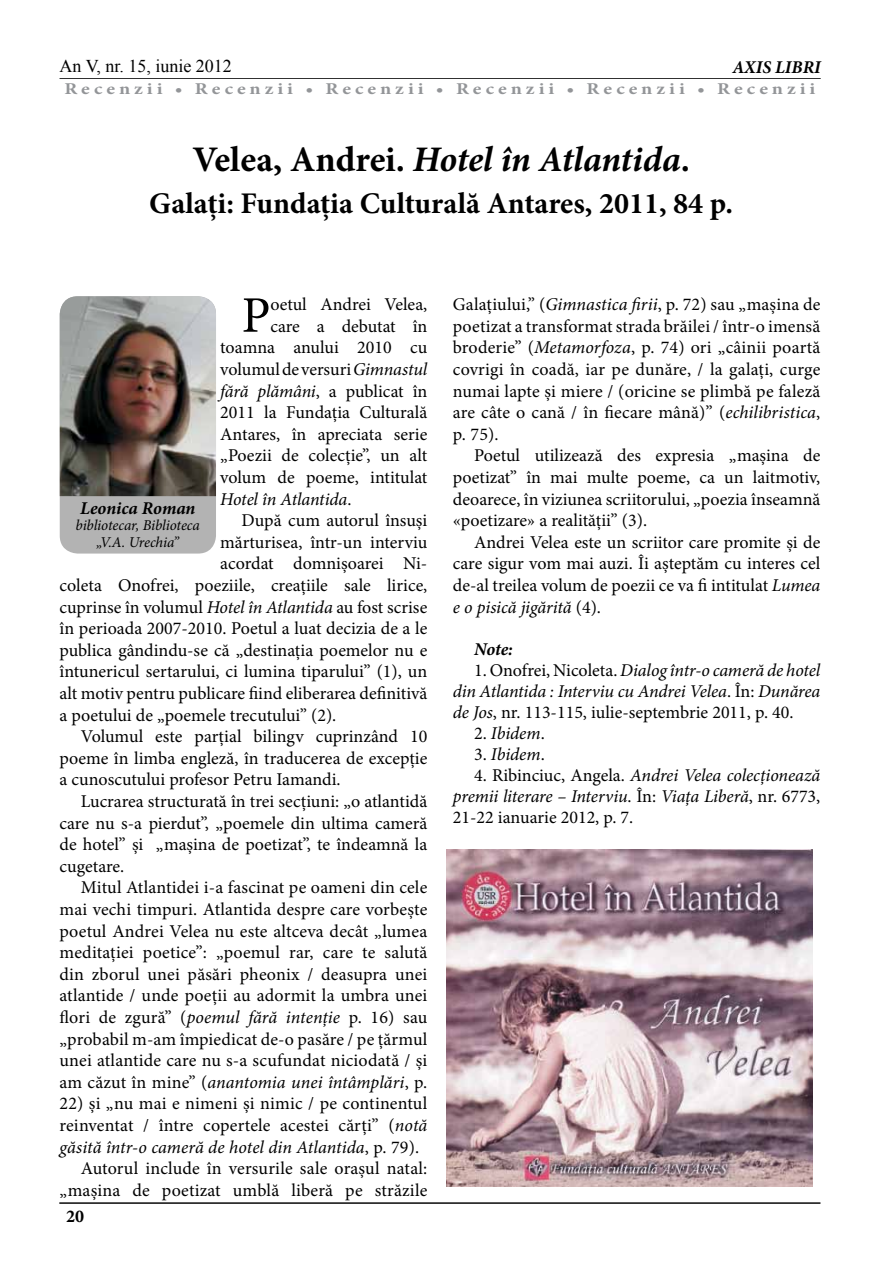
<style>
.page{position:relative;width:893px;height:1263px;background:#fff}
.page>*{position:absolute;margin:0;border:0;box-sizing:border-box;transform-origin:0 0}
.t1{font:51.3px "Minion Pro";color:#000}
.t2{font:italic 700 36px "Minion Pro";letter-spacing:-.005em;color:#000}
.t3{font:700 30px "Minion Pro";color:#000}
.t4{font:18px/21.6px "Minion Pro";color:#000;text-align:justify}
.t5{font:italic 18px/21px "Minion Pro";letter-spacing:-.005em;color:#000;text-align:justify}
.t6{font:italic 700 18px "Minion Pro";color:#000}
.t7{font:18px "Times New Roman";color:#000}
.t8{font:700 18px "Minion Pro";color:#000}
.t9{font:700 16.5px "Minion Pro";letter-spacing:.2em;color:#939598;scale:1.2 1}
.t10{font:italic 15px/16.5px "Minion Pro";letter-spacing:-.01em;color:#000;text-align:center}
.s1{font-style:normal}
.s2{font-style:italic}
</style>
<div class="page">
<hr style="left:60px;top:78px;width:761px;height:1px;background:#000">
<hr style="left:59px;top:1202px;width:761px;height:2px;background:#000">
<img style="left:446px;top:849px;width:366px;height:338px">
<div style="left:60px;top:296px;width:156px;height:258px;background:#b3b3b3;border-radius:18px"></div>
<img style="left:60px;top:296px;width:156px;height:200px">
<p class="t7" style="left:60px;top:54px;width:174px">An V, nr. 15, iunie 2012</p>
<p class="t6" style="left:732px;top:54px;width:90px">AXIS LIBRI</p>
<p class="t9" style="left:64px;top:77px;width:627px">Recenzii • Recenzii • Recenzii • Recenzii • Recenzii • Recenzii</p>
<h2 class="t2" style="left:192px;top:134px;width:499px"><span class="s1">Velea, Andrei.</span> Hotel în Atlantida<span class="s1">.</span></h2>
<h3 class="t3" style="left:149px;top:182px;width:585px">Galaţi: Fundaţia Culturală Antares, 2011, 84 p.</h3>
<h1 class="t1" style="left:242px;top:281px;width:30px">P</h1>
<p class="t4" style="left:270px;top:294px;width:158px">oetul Andrei Velea,</p>
<p class="t4" style="left:270px;top:315px;width:158px">care a debutat în</p>
<p class="t4" style="left:220px;top:337px;width:209px">toamna anului 2010 cu</p>
<p class="t4" style="left:220px;top:358px;width:209px">volumul de versuri <span class="s2">Gimnastul</span></p>
<p class="t4" style="left:220px;top:380px;width:209px"><span class="s2">fără plămâni</span>, a publicat în</p>
<p class="t4" style="left:220px;top:402px;width:209px">2011 la Fundaţia Culturală</p>
<p class="t4" style="left:220px;top:423px;width:209px">Antares, în apreciata serie</p>
<p class="t4" style="left:220px;top:445px;width:209px">„Poezii de colecţie”, un alt</p>
<p class="t4" style="left:220px;top:466px;width:209px">volum de poeme, intitulat</p>
<p class="t5" style="left:220px;top:488px;width:133px">Hotel în Atlantida<span class="s1">.</span></p>
<p class="t4" style="left:242px;top:510px;width:187px">După cum autorul însuşi</p>
<p class="t4" style="left:220px;top:531px;width:209px">mărturisea, într-un interviu</p>
<p class="t4" style="left:220px;top:553px;width:207px">acordat domnişoarei Ni-</p>
<p class="t4" style="left:60px;top:574px;width:369px">coleta Onofrei, poeziile, creaţiile sale lirice,</p>
<p class="t4" style="left:60px;top:596px;width:369px">cuprinse în volumul <span class="s2">Hotel în Atlantida</span> au fost scrise</p>
<p class="t4" style="left:60px;top:618px;width:369px">în perioada 2007-2010. Poetul a luat decizia de a le</p>
<p class="t4" style="left:60px;top:639px;width:369px">publica gândindu-se că „destinaţia poemelor nu e</p>
<p class="t4" style="left:60px;top:661px;width:369px">întunericul sertarului, ci lumina tiparului” (1), un</p>
<p class="t4" style="left:60px;top:682px;width:369px">alt motiv pentru publicare fiind eliberarea definitivă</p>
<p class="t4" style="left:60px;top:704px;width:278px">a poetului de „poemele trecutului” (2).</p>
<p class="t4" style="left:81px;top:726px;width:348px">Volumul este parţial bilingv cuprinzând 10</p>
<p class="t4" style="left:60px;top:747px;width:369px">poeme în limba engleză, în traducerea de excepţie</p>
<p class="t4" style="left:60px;top:769px;width:283px">a cunoscutului profesor Petru Iamandi.</p>
<p class="t4" style="left:81px;top:790px;width:348px">Lucrarea structurată în trei secţiuni: „o atlantidă</p>
<p class="t4" style="left:60px;top:812px;width:369px">care nu s-a pierdut”, „poemele din ultima cameră</p>
<p class="t4" style="left:60px;top:834px;width:369px">de hotel” şi „maşina de poetizat”, te îndeamnă la</p>
<p class="t4" style="left:60px;top:855px;width:66px">cugetare.</p>
<p class="t4" style="left:81px;top:877px;width:348px">Mitul Atlantidei i-a fascinat pe oameni din cele</p>
<p class="t4" style="left:60px;top:898px;width:369px">mai vechi timpuri. Atlantida despre care vorbeşte</p>
<p class="t4" style="left:60px;top:920px;width:369px">poetul Andrei Velea nu este altceva decât „lumea</p>
<p class="t4" style="left:60px;top:942px;width:369px">meditaţiei poetice”: „poemul rar, care te salută</p>
<p class="t4" style="left:60px;top:963px;width:369px">din zborul unei păsări pheonix / deasupra unei</p>
<p class="t4" style="left:60px;top:985px;width:369px">atlantide / unde poeţii au adormit la umbra unei</p>
<p class="t4" style="left:60px;top:1006px;width:369px">flori de zgură” (<span class="s2">poemul fără intenţie</span> p. 16) sau</p>
<p class="t4" style="left:60px;top:1028px;width:369px">„probabil m-am împiedicat de-o pasăre / pe țărmul</p>
<p class="t4" style="left:60px;top:1050px;width:369px">unei atlantide care nu s-a scufundat niciodată / şi</p>
<p class="t5" style="left:60px;top:1071px;width:369px"><span class="s1">am căzut în mine” (</span>anantomia unei întâmplări<span class="s1">, p.</span></p>
<p class="t4" style="left:60px;top:1093px;width:369px">22) şi „nu mai e nimeni şi nimic / pe continentul</p>
<p class="t4" style="left:60px;top:1114px;width:369px">reinventat / între copertele acestei cărţi” (<span class="s2">notă</span></p>
<p class="t5" style="left:60px;top:1136px;width:361px">găsită într-o cameră de hotel din Atlantida<span class="s1">, p. 79).</span></p>
<p class="t4" style="left:81px;top:1158px;width:348px">Autorul include în versurile sale oraşul natal:</p>
<p class="t4" style="left:60px;top:1179px;width:369px">„maşina de poetizat umblă liberă pe străzile</p>
<p class="t6" style="left:80px;top:495px;width:117px">Leonica Roman</p>
<p class="t10" style="left:76px;top:517px;width:126px">bibliotecar, Biblioteca „V.A. Urechia”</p>
<p class="t8" style="left:66px;top:1203px;width:19px">20</p>
<p class="t4" style="left:453px;top:294px;width:369px">Galaţiului,” (<span class="s2">Gimnastica firii</span>, p. 72) sau „maşina de poetizat a transformat strada brăilei / într-o imensă broderie” (<span class="s2">Metamorfoza</span>, p. 74) ori „câinii poartă covrigi în coadă, iar pe dunăre, / la galaţi, curge numai lapte şi miere / (oricine se plimbă pe faleză are câte o cană / în fiecare mână)” (<span class="s2">echilibristica</span>, p. 75).</p>
<p class="t4" style="left:453px;top:445px;width:369px;text-indent:21px">Poetul utilizează des expresia „maşina de poetizat” în mai multe poeme, ca un laitmotiv, deoarece, în viziunea scriitorului, „poezia înseamnă «poetizare» a realităţii” (3).</p>
<p class="t4" style="left:453px;top:531px;width:369px;text-indent:21px">Andrei Velea este un scriitor care promite şi de care sigur vom mai auzi. Îi aşteptăm cu interes cel de-al treilea volum de poezii ce va fi intitulat <span class="s2">Lumea e o pisică jigărită</span> (4).</p>
<p class="t6" style="left:474px;top:636px;width:40px">Note:</p>
<p class="t5" style="left:453px;top:659px;width:369px;text-indent:21px"><span class="s1">1. Onofrei, Nicoleta.</span> Dialog într-o cameră de hotel din Atlantida : Interviu cu Andrei Velea<span class="s1">. În:</span> Dunărea de Jos<span class="s1">, nr. 113-115, iulie-septembrie 2011, p. 40.</span></p>
<p class="t5" style="left:474px;top:722px;width:72px"><span class="s1">2.</span> Ibidem<span class="s1">.</span></p>
<p class="t5" style="left:474px;top:743px;width:72px"><span class="s1">3.</span> Ibidem<span class="s1">.</span></p>
<p class="t5" style="left:453px;top:764px;width:369px;text-indent:21px"><span class="s1">4. Ribinciuc, Angela.</span> Andrei Velea colecţionează premii literare – Interviu<span class="s1">. În:</span> Viaţa Liberă<span class="s1">, nr. 6773, 21-22 ianuarie 2012, p. 7.</span></p>
</div>
